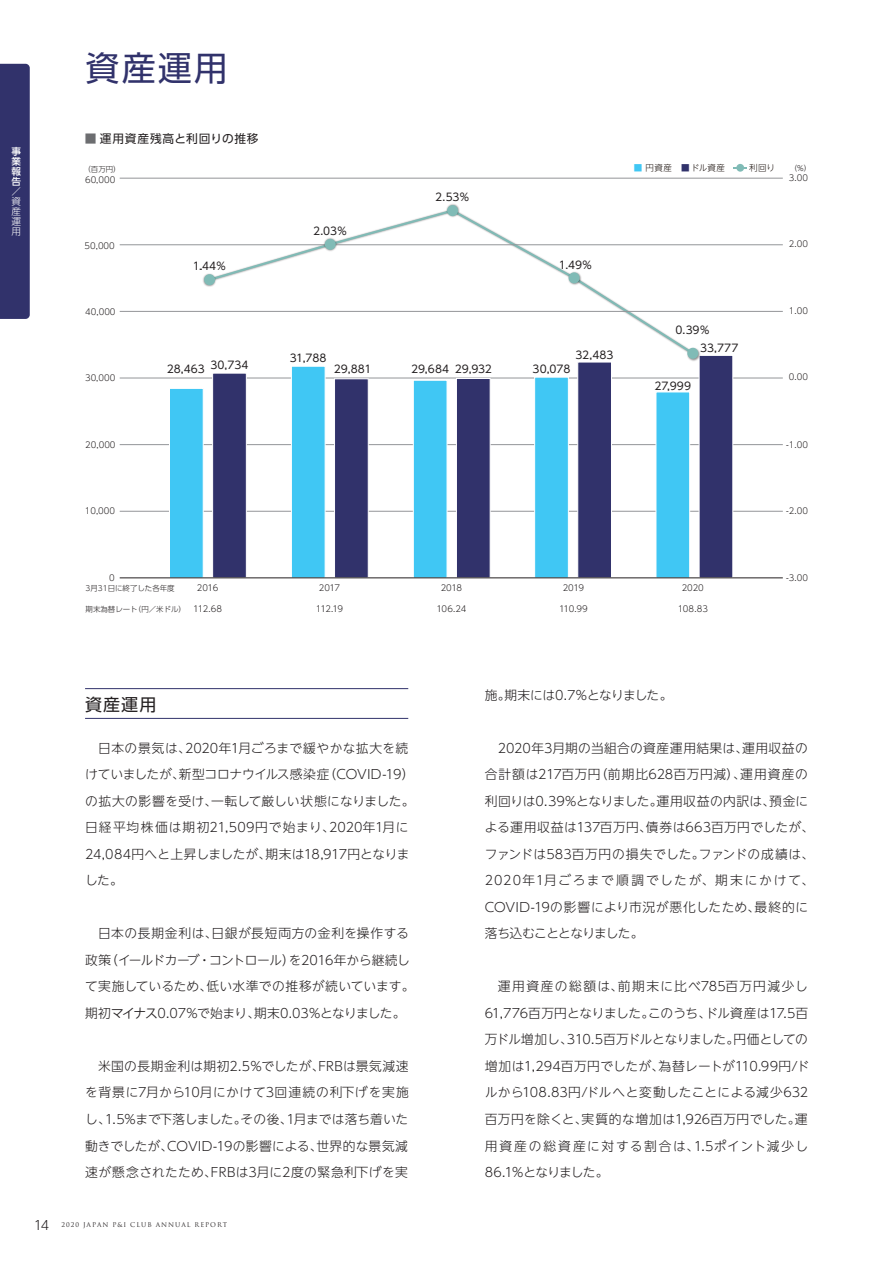
<style>
.page{position:relative;width:893px;height:1263px;background:#fff}
.page>*{position:absolute;margin:0;border:0;box-sizing:border-box;transform-origin:0 0}
.t1{font:34.05px "UD Shin Go NT Pro";color:#31326b}
.t2{font:16.95px "UD Shin Go Pro";color:#231f20}
.t3{font:300 12.75px/26.5px "UD Shin Go NT Pro";letter-spacing:.015em;color:#231f20}
.t4{font:300 12.75px/26.5px "UD Shin Go NT Pro";letter-spacing:-.005em;color:#231f20}
.t5{font:300 12.75px "UD Shin Go NT Pro";letter-spacing:-.055em;color:#231f20}
.t6{font:11.7px "UD Shin Go Pro";letter-spacing:.065em;color:#231f20}
.t7{font:10.65px "UD Shin Go Pro";color:#231f20}
.t8{font:300 9.6px/10.1px "UD Shin Go NT Pro";color:#fff;text-align:justify}
.t9{font:500 9.6px/10.1px "UD Shin Go NT Pro";color:#fff;text-align:justify}
.t10{font:300 8.55px "UD Shin Go Pro";color:#231f20}
.t11{font:300 8.55px "UD Shin Go NT Pro";letter-spacing:.05em;color:#211814}
.t12{font:300 7.5px "UD Shin Go Pro";color:#231f20}
.t13{font:6.45px "Trajan Pro";letter-spacing:.15em;color:#231f20}
.s1{color:#6c6d70}
.s2{color:#40c7f4}
.s3{color:#31326b}
.s4{color:#73ae69}
.s5{font-family:"Koz Go Pr 6 N";font-weight:400}
.s6{font-family:"UD Shin Go Pro";font-weight:300;font-size:12.75px}
</style>
<div class="page">
<div style="left:0;top:64px;width:30px;height:255px;background:#31326b"></div>
<hr style="left:120px;top:511px;width:663px;height:1px;background:#939598">
<hr style="left:120px;top:444px;width:663px;height:1px;background:#939598">
<hr style="left:120px;top:378px;width:663px;height:1px;background:#939598">
<hr style="left:120px;top:311px;width:663px;height:1px;background:#939598">
<hr style="left:120px;top:244px;width:663px;height:1px;background:#939598">
<hr style="left:120px;top:178px;width:663px;height:1px;background:#939598">
<div style="left:578px;top:362px;width:34px;height:216px;background:#31326b;border:1px solid #fff"></div>
<div style="left:212px;top:373px;width:35px;height:205px;background:#31326b;border:1px solid #fff"></div>
<div style="left:334px;top:379px;width:34px;height:199px;background:#31326b;border:1px solid #fff"></div>
<div style="left:456px;top:378px;width:34px;height:200px;background:#31326b;border:1px solid #fff"></div>
<div style="left:534px;top:377px;width:35px;height:201px;background:#40c7f4;border:1px solid #fff"></div>
<div style="left:169px;top:388px;width:34px;height:190px;background:#40c7f4;border:1px solid #fff"></div>
<div style="left:291px;top:366px;width:34px;height:212px;background:#40c7f4;border:1px solid #fff"></div>
<div style="left:413px;top:380px;width:34px;height:198px;background:#40c7f4;border:1px solid #fff"></div>
<div style="left:699px;top:355px;width:34px;height:223px;background:#31326b;border:1px solid #fff"></div>
<div style="left:656px;top:392px;width:34px;height:186px;background:#40c7f4;border:1px solid #fff"></div>
<hr style="left:85px;top:688px;width:323px;height:1px;background:#31326b">
<hr style="left:85px;top:718px;width:323px;height:1px;background:#31326b">
<div style="left:736px;top:164px;width:8px;height:8px;background:#80bbb6;border-radius:50%"></div>
<hr style="left:120px;top:578px;width:663px;height:1px;background:#231f20">
<img style="left:202px;top:204px;width:500px;height:158px">
<div style="left:204px;top:274px;width:11px;height:11px;background:#80bbb6;border-radius:50%"></div>
<div style="left:325px;top:239px;width:11px;height:11px;background:#80bbb6;border-radius:50%"></div>
<div style="left:447px;top:205px;width:11px;height:11px;background:#80bbb6;border-radius:50%"></div>
<div style="left:569px;top:272px;width:11px;height:11px;background:#80bbb6;border-radius:50%"></div>
<div style="left:687px;top:348px;width:11px;height:11px;background:#80bbb6;border-radius:50%"></div>
<p class="t9" style="left:11px;top:146px;width:11px">事業報告</p>
<p class="t8" style="left:11px;top:186px;width:11px">／資産運用</p>
<h1 class="t1" style="left:86px;top:41px;width:144px">資産運用</h1>
<p class="t6" style="left:85px;top:129px;width:175px"><span class="s1">■</span> 運用資産残高と利回りの推移</p>
<p class="t12" style="left:84px;top:163px;width:39px">（百万円）</p>
<p class="t10" style="left:85px;top:173px;width:32px">60,000</p>
<p class="t10" style="left:85px;top:239px;width:32px">50,000</p>
<p class="t10" style="left:85px;top:305px;width:32px">40,000</p>
<p class="t10" style="left:85px;top:371px;width:32px">30,000</p>
<p class="t10" style="left:85px;top:438px;width:32px">20,000</p>
<p class="t7" style="left:313px;top:223px;width:36px">2.03％</p>
<p class="t7" style="left:435px;top:189px;width:36px">2.53％</p>
<p class="t7" style="left:193px;top:257px;width:35px">1.44％</p>
<p class="t7" style="left:559px;top:256px;width:35px">1.49％</p>
<p class="t7" style="left:210px;top:356px;width:40px">30,734</p>
<p class="t7" style="left:167px;top:361px;width:40px">28,463</p>
<p class="t7" style="left:290px;top:349px;width:38px">31,788</p>
<p class="t7" style="left:334px;top:361px;width:39px">29,881</p>
<p class="t7" style="left:411px;top:361px;width:82px">29,684 29,932</p>
<p class="t7" style="left:576px;top:346px;width:40px">32,483</p>
<p class="t7" style="left:533px;top:360px;width:39px">30,078</p>
<p class="t11" style="left:634px;top:161px;width:143px"><span class="s2">■</span> 円資産　<span class="s3">■</span>ドル資産　<span class="s4">　</span> 利回り</p>
<p class="t12" style="left:790px;top:162px;width:23px">（%）</p>
<p class="t10" style="left:789px;top:171px;width:21px">3.00</p>
<p class="t10" style="left:789px;top:237px;width:21px">2.00</p>
<p class="t7" style="left:675px;top:321px;width:36px">0.39％</p>
<p class="t7" style="left:700px;top:339px;width:40px">33,777</p>
<p class="t7" style="left:654px;top:377px;width:38px">27,999</p>
<p class="t10" style="left:789px;top:304px;width:21px">1.00</p>
<p class="t10" style="left:789px;top:370px;width:21px">0.00</p>
<p class="t10" style="left:786px;top:437px;width:23px">-1.00</p>
<p class="t10" style="left:85px;top:504px;width:32px">10,000</p>
<p class="t10" style="left:786px;top:504px;width:23px">-2.00</p>
<p class="t10" style="left:109px;top:570px;width:7px">0</p>
<p class="t12" style="left:86px;top:582px;width:91px">3月31日に終了した各年度</p>
<p class="t12" style="left:86px;top:603px;width:102px">期末為替レート（円／米ドル）</p>
<p class="t10" style="left:197px;top:581px;width:23px">2016</p>
<p class="t10" style="left:193px;top:602px;width:30px">112.68</p>
<p class="t10" style="left:319px;top:581px;width:23px">2017</p>
<p class="t10" style="left:316px;top:602px;width:29px">112.19</p>
<p class="t10" style="left:441px;top:581px;width:23px">2018</p>
<p class="t10" style="left:436px;top:602px;width:32px">106.24</p>
<p class="t10" style="left:563px;top:581px;width:23px">2019</p>
<p class="t10" style="left:559px;top:602px;width:30px">110.99</p>
<p class="t10" style="left:682px;top:581px;width:24px">2020</p>
<p class="t10" style="left:678px;top:602px;width:32px">108.83</p>
<p class="t10" style="left:786px;top:570px;width:23px">-3.00</p>
<h2 class="t2" style="left:85px;top:690px;width:73px">資産運用</h2>
<p class="t3" style="left:85px;top:734px;width:331px">　日本の景気は、2020年1月ごろまで緩やかな拡大を続けていましたが、新型コロナウイルス感染症（COVID-19）の拡大の影響を受け、一転して厳しい状態になりました。日経平均株価は期初21,509円で始まり、2020年1月に<br>24,084円へと上昇しましたが、期末は18,917円となりました。</p>
<p class="t4" style="left:85px;top:920px;width:331px">　日本の長期金利は、日銀が長短両方の金利を操作する政策（イールドカーブ・コントロール）を2016年から継続して実施しているため、低い水準での推移が続いています。期初<span class="s5">マイナス</span>0.07%で始まり、期末0.03%となりました。</p>
<p class="t3" style="left:85px;top:1052px;width:325px;text-align:justify">　米国の長期金利は期初2.5％でしたが、FRBは景気減速を背景に7月から10月にかけて3回連続の利下げを実施し、1.5%まで下落しました。その後、1月までは落ち着いた動きでしたが、COVID-19の影響による、世界的な景気減速が懸念されたため、FRBは3月に2度の緊急利下げを実</p>
<p class="t13" style="left:34px;top:1220px;width:195px"><span class="s6">14</span> 2020 JAPAN P&amp;I CLUB ANNUAL REPORT</p>
<p class="t5" style="left:485px;top:684px;width:189px">施。期末には0.7%となりました。</p>
<p class="t3" style="left:485px;top:734px;width:331px">　2020年3月期の当組合の資産運用結果は、運用収益の合計額は217百万円（前期比628百万円減）、運用資産の利回りは0.39%となりました。運用収益の内訳は、預金による運用収益は137百万円、債券は663百万円でしたが、ファンドは583百万円の損失でした。ファンドの成績は、<br>2020年1月ごろまで順調でしたが、期末にかけて、<br>COVID-19の影響により市況が悪化したため、最終的に落ち込むこととなりました。</p>
<p class="t3" style="left:485px;top:973px;width:326px">　運用資産の総額は、前期末に比べ785百万円減少し<br>61,776百万円となりました。このうち、ドル資産は17.5百万ドル増加し、310.5百万ドルとなりました。円価としての増加は1,294百万円でしたが、為替レートが110.99円/ドルから108.83円/ドルへと変動したことによる減少632百万円を除くと、実質的な増加は1,926百万円でした。運用資産の総資産に対する割合は、1.5ポイント減少し<br>86.1%となりました。</p>
</div>
